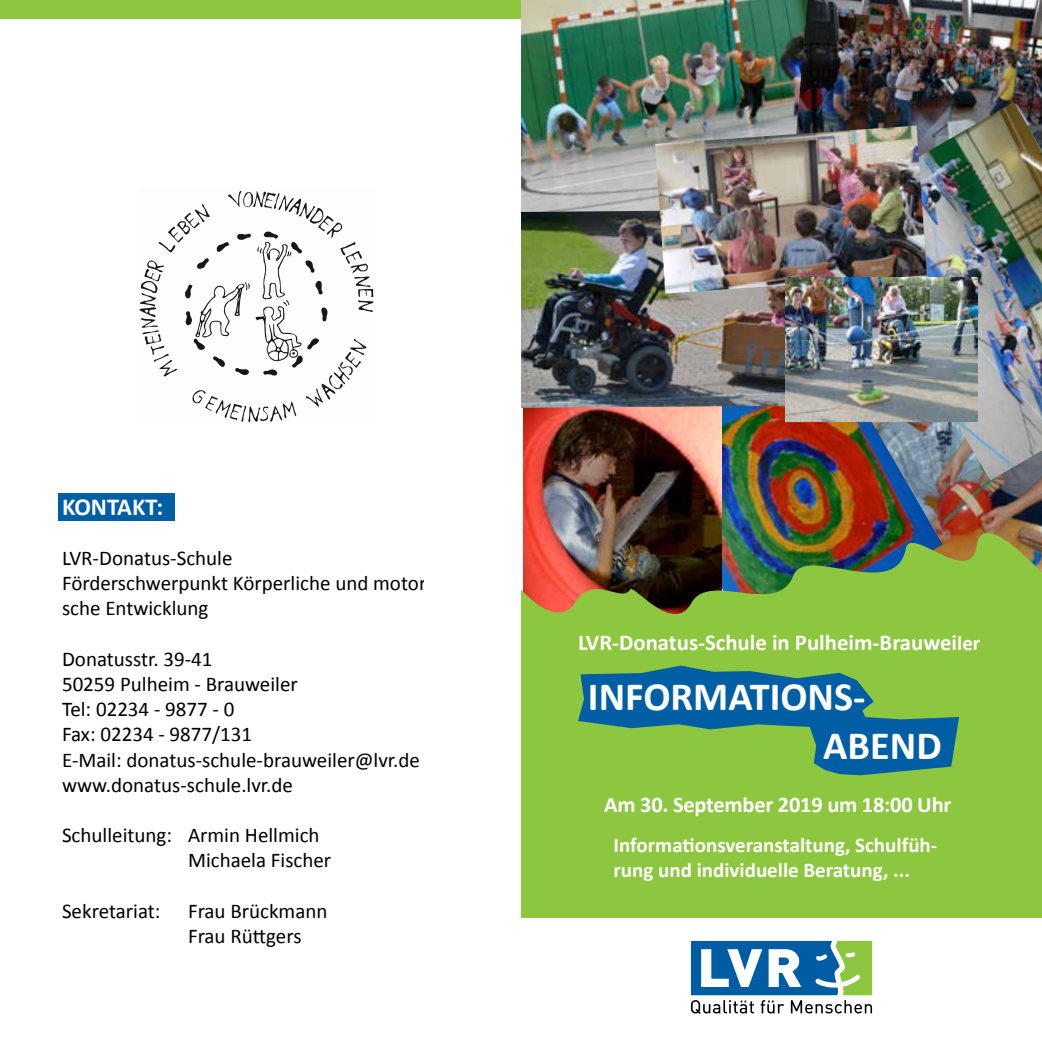
<style>
.page{position:relative;width:1042px;height:1042px;background:#fff}
.page>*{position:absolute;margin:0;border:0;box-sizing:border-box;transform-origin:0 0}
.t1{font:700 40.25px/48.3px "Calibri";color:#fff}
.t2{font:700 24.5px "Calibri";color:#fff}
.t3{font:700 22.75px "Calibri";color:#fff}
.t4{font:700 22.4px "Calibri";letter-spacing:-.01em;color:#fff}
.t5{font:21px/25.2px "Calibri";color:#000}
.t6{font:700 21px/25.2px "Calibri";color:#fff}
.s1{font-size:21px}
</style>
<div class="page">
<svg style="left:691px;top:941px;width:181px;height:73px"></svg>
<div style="left:58px;top:493px;width:117px;height:28px;background:#005ea4"></div>
<svg style="left:139px;top:191px;width:235px;height:231px"></svg>
<img style="left:521px;top:0;width:273px;height:209px">
<img style="left:794px;top:0;width:248px;height:126px">
<img style="left:942px;top:480px;width:100px;height:21px">
<img style="left:722px;top:408px;width:220px;height:93px">
<img style="left:523px;top:408px;width:199px;height:93px">
<img style="left:832px;top:102px;width:210px;height:378px">
<img style="left:521px;top:501px;width:521px;height:417px">
<svg style="left:578px;top:665px;width:381px;height:110px;background:#428f74"></svg>
<img style="left:521px;top:209px;width:264px;height:199px">
<img style="left:655px;top:126px;width:272px;height:167px">
<img style="left:785px;top:277px;width:192px;height:145px">
<div style="left:0;top:0;width:521px;height:19px;background:#8dc63f"></div>
<p class="t2" style="left:62px;top:491px;width:103px">KONTAKT:</p>
<p class="t5" style="left:62px;top:545px;width:377px">LVR-Donatus-Schule<br>Förderschwerpunkt Körperliche und motori&shy;sche Entwicklung</p>
<p class="t5" style="left:62px;top:646px;width:359px">Donatusstr. 39-41<br>50259 Pulheim - Brauweiler<br>Tel: 02234 - 9877 - 0<br>Fax: 02234 - 9877/131<br>E-Mail: donatus-schule-brauweiler@lvr.de www.donatus-schule.lvr.de</p>
<p class="t5" style="left:188px;top:823px;width:145px;text-indent:-126px">Schulleitung: Armin Hellmich<br>Michaela Fischer</p>
<p class="t5" style="left:62px;top:898px;width:100px">Sekretariat:</p>
<p class="t5" style="left:188px;top:898px;width:141px">Frau Brückmann<br>Frau Rüttgers</p>
<p class="t3" style="left:578px;top:628px;width:404px">LVR-Donatus-Schule in Pulheim-Brauwei<span class="s1">ler</span></p>
<h1 class="t1" style="left:823px;top:673px;width:120px;text-indent:-235px">INFORMATIONS-<br>ABEND</h1>
<p class="t4" style="left:604px;top:790px;width:349px">Am 30. September 2019 um 18:00 Uhr</p>
<p class="t6" style="left:613px;top:832px;width:325px">Informationsveranstaltung, Schulfüh&shy;rung und individuelle Beratung, ...</p>
</div>
